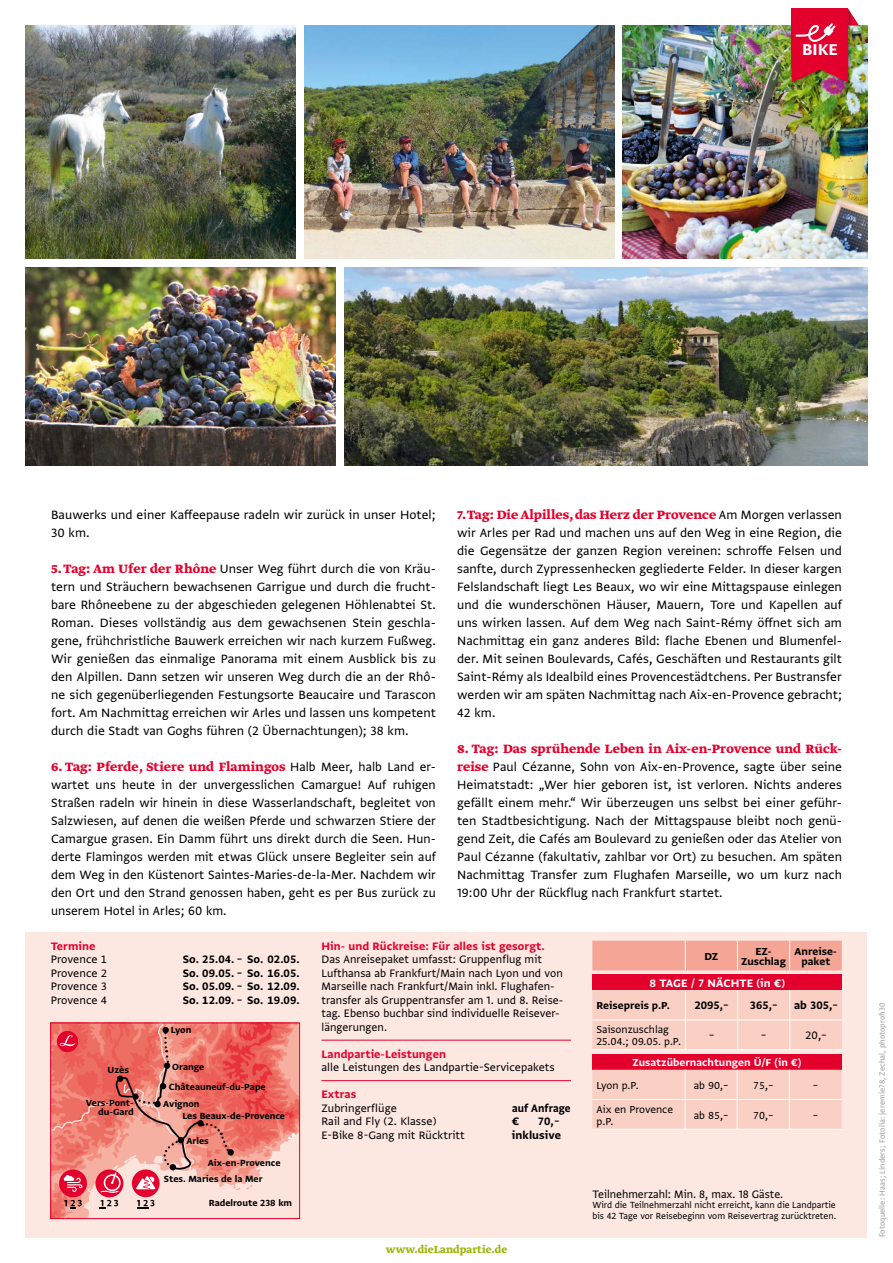
<style>
.page{position:relative;width:893px;height:1263px;background:#fff}
.page>*{position:absolute;margin:0;border:0;box-sizing:border-box;transform-origin:0 0}
.t1{font:18.6px "Greta Sans Std Bld";color:#fff}
.t2{font:14.25px/18px "Greta Sans Std";letter-spacing:.005em;color:#000;text-align:justify}
.t3{font:700 14.25px "Greta Text Pro";letter-spacing:.005em;color:#e4002c}
.t4{font:12.75px/13.5px "Greta Sans Std";letter-spacing:.005em;color:#000}
.t5{font:12.75px "Greta Sans Std Bld";letter-spacing:.005em;color:#000}
.t6{font:12.75px "Greta Sans Std Bld";letter-spacing:.005em;color:#e4002c}
.t7{font:12.75px "Greta Sans Std Bld";letter-spacing:.01em;color:#fff}
.t8{font:12.75px "Greta Sans Std Bld";letter-spacing:.005em;color:#000;scale:.92 1}
.t9{font:12px/12px "Greta Sans Std";color:#000}
.t10{font:12px/10.5px "Greta Sans Std Bld";color:#000;text-align:center}
.t11{font:12px "Greta Sans Std Bld";color:#fff}
.t12{font:700 12px "Greta Text Pro";letter-spacing:.005em;color:#9bb409}
.t13{font:10.5px/9px "Greta Sans Std Bld";color:#000;text-align:right}
.t14{font:10.5px/10.5px "Greta Sans Std";color:#000}
.t15{font:9px "Greta Sans Std";letter-spacing:.005em;color:#9c9d9d}
.s1{font-family:"Greta Text Pro";font-weight:700;color:#e4002c}
.s2{font-family:"Greta Sans Std";font-weight:400;color:#000}
</style>
<div class="page">
<img style="left:26px;top:26px;width:270px;height:232px">
<img style="left:304px;top:26px;width:310px;height:232px">
<img style="left:344px;top:267px;width:523px;height:198px">
<img style="left:26px;top:267px;width:310px;height:198px">
<img style="left:623px;top:26px;width:244px;height:232px">
<div style="left:25px;top:932px;width:842px;height:305px;background:#fce7e1"></div>
<hr style="left:321px;top:1040px;width:250px;height:1px;background:#e4002c">
<hr style="left:321px;top:1080px;width:250px;height:1px;background:#e4002c">
<div style="left:592px;top:941px;width:250px;height:29px;background:#f5a596"></div>
<div style="left:592px;top:974px;width:250px;height:16px;background:#e4002c"></div>
<svg style="left:592px;top:990px;width:250px;height:60px;background:#fad2c7"></svg>
<div style="left:592px;top:1054px;width:250px;height:16px;background:#e4002c"></div>
<hr style="left:592px;top:1129px;width:93px;height:1px;background:#fff">
<hr style="left:685px;top:1129px;width:52px;height:1px;background:#fff">
<hr style="left:737px;top:1129px;width:52px;height:1px;background:#fff">
<hr style="left:789px;top:1129px;width:53px;height:1px;background:#fff">
<div style="left:592px;top:1070px;width:250px;height:59px;background:#fad0c5"></div>
<div style="left:792px;top:9px;width:58px;height:75px;background:#000;opacity:.3"></div>
<img style="left:792px;top:9px;width:67px;height:73px">
<svg style="left:51px;top:1023px;width:249px;height:195px"></svg>
<h1 class="t1" style="left:802px;top:38px;width:37px">BIKE</h1>
<p class="t2" style="left:51px;top:505px;width:386px">Bauwerks und einer Kaffeepause radeln wir zurück in unser Hotel;<br>30 km.</p>
<p class="t2" style="left:51px;top:559px;width:386px"><span class="s1">5. Tag: Am Ufer der Rhône</span> Unser Weg führt durch die von Kräu&shy;tern und Sträuchern bewachsenen Garrigue und durch die frucht&shy;bare Rhôneebene zu der abgeschieden gelegenen Höhlenabtei St.<br>Roman. Dieses vollständig aus dem gewachsenen Stein geschla&shy;gene, frühchristliche Bauwerk erreichen wir nach kurzem Fußweg.<br>Wir genießen das einmalige Panorama mit einem Ausblick bis zu den Alpillen. Dann setzen wir unseren Weg durch die an der Rhô&shy;ne sich gegenüberliegenden Festungsorte Beaucaire und Tarascon fort. Am Nachmittag erreichen wir Arles und lassen uns kompetent durch die Stadt van Goghs führen (2 Übernachtungen); 38 km.</p>
<p class="t3" style="left:51px;top:757px;width:386px">6. Tag: Pferde, Stiere und Flamingos <span class="s2">Halb Meer, halb Land er-</span></p>
<p class="t2" style="left:51px;top:775px;width:386px">wartet uns heute in der unvergesslichen Camargue! Auf ruhigen Straßen radeln wir hinein in diese Wasserlandschaft, begleitet von Salzwiesen, auf denen die weißen Pferde und schwarzen Stiere der Camargue grasen. Ein Damm führt uns direkt durch die Seen. Hun&shy;derte Flamingos werden mit etwas Glück unsere Begleiter sein auf dem Weg in den Küstenort Saintes-Maries-de-la-Mer. Nachdem wir den Ort und den Strand genossen haben, geht es per Bus zurück zu unserem Hotel in Arles; 60 km.</p>
<p class="t3" style="left:457px;top:505px;width:386px">7. Tag: Die Alpilles, das Herz der Provence <span class="s2">Am Morgen verlassen</span></p>
<p class="t2" style="left:457px;top:523px;width:386px">wir Arles per Rad und machen uns auf den Weg in eine Region, die die Gegensätze der ganzen Region vereinen: schroffe Felsen und sanfte, durch Zypressenhecken gegliederte Felder. In dieser kargen Felslandschaft liegt Les Beaux, wo wir eine Mittagspause einlegen und die wunderschönen Häuser, Mauern, Tore und Kapellen auf uns wirken lassen. Auf dem Weg nach Saint-Rémy öffnet sich am Nachmittag ein ganz anderes Bild: flache Ebenen und Blumenfel&shy;der. Mit seinen Boulevards, Cafés, Geschäften und Restaurants gilt Saint-Rémy als Idealbild eines Provencestädtchens. Per Bustransfer werden wir am späten Nachmittag nach Aix-en-Provence gebracht; 42 km.</p>
<p class="t3" style="left:457px;top:739px;width:386px">8. Tag: Das sprühende Leben in Aix-en-Provence und Rück-</p>
<p class="t2" style="left:457px;top:757px;width:386px"><span class="s1">reise</span> Paul Cézanne, Sohn von Aix-en-Provence, sagte über seine Heimatstadt: „Wer hier geboren ist, ist verloren. Nichts anderes gefällt einem mehr.“ Wir überzeugen uns selbst bei einer geführ&shy;ten Stadtbesichtigung. Nach der Mittagspause bleibt noch genü&shy;gend Zeit, die Cafés am Boulevard zu genießen oder das Atelier von Paul Cézanne (fakultativ, zahlbar vor Ort) zu besuchen. Am späten Nachmittag Transfer zum Flughafen Marseille, wo um kurz nach 19:00 Uhr der Rückflug nach Frankfurt startet.</p>
<p class="t6" style="left:51px;top:938px;width:46px">Termine</p>
<p class="t4" style="left:51px;top:952px;width:58px">Provence 1</p>
<p class="t5" style="left:183px;top:952px;width:118px">So. 25.04. – So. 02.05.</p>
<p class="t4" style="left:51px;top:966px;width:58px">Provence 2</p>
<p class="t5" style="left:183px;top:965px;width:118px">So. 09.05. – So. 16.05.</p>
<p class="t4" style="left:51px;top:979px;width:58px">Provence 3</p>
<p class="t5" style="left:183px;top:979px;width:118px">So. 05.09. – So. 12.09.</p>
<p class="t4" style="left:51px;top:993px;width:58px">Provence 4</p>
<p class="t5" style="left:183px;top:992px;width:118px">So. 12.09. – So. 19.09.</p>
<p class="t13" style="left:107px;top:1065px;width:23px">Uzès</p>
<p class="t13" style="left:86px;top:1098px;width:50px">Vers-Pont&shy;du-Gard</p>
<p class="t13" style="left:171px;top:1025px;width:22px">Lyon</p>
<p class="t13" style="left:172px;top:1063px;width:34px">Orange</p>
<p class="t13" style="left:169px;top:1082px;width:98px">Châteauneuf-du-Pape</p>
<p class="t13" style="left:182px;top:1097px;width:104px;line-height:12.3px;text-align:left;text-indent:-19px">Avignon<br>Les Beaux-de-Provence</p>
<p class="t13" style="left:208px;top:1158px;width:74px">Aix-en-Provence</p>
<p class="t13" style="left:186px;top:1136px;width:24px">Arles</p>
<p class="t13" style="left:164px;top:1174px;width:100px">Stes. Maries de la Mer</p>
<p class="t13" style="left:209px;top:1198px;width:85px">Radelroute 238 km</p>
<p class="t6" style="left:321px;top:938px;width:225px">Hin- und Rückreise: Für alles ist gesorgt.</p>
<p class="t4" style="left:321px;top:952px;width:243px">Das Anreisepaket umfasst: Gruppenflug mit Lufthansa ab Frankfurt/Main nach Lyon und von Marseille nach Frankfurt/Main inkl. Flughafen&shy;transfer als Gruppentransfer am 1. und 8. Reise&shy;tag. Ebenso buchbar sind individuelle Reisever&shy;längerungen.</p>
<p class="t6" style="left:321px;top:1046px;width:126px">Landpartie-Leistungen</p>
<p class="t4" style="left:321px;top:1060px;width:235px">alle Leistungen des Landpartie-Servicepakets</p>
<p class="t6" style="left:321px;top:1087px;width:36px">Extras</p>
<p class="t4" style="left:321px;top:1101px;width:77px">Zubringerflüge</p>
<p class="t8" style="left:512px;top:1100px;width:65px">auf Anfrage</p>
<p class="t4" style="left:321px;top:1114px;width:117px">Rail and Fly (2. Klasse)</p>
<p class="t5" style="left:512px;top:1114px;width:9px">€</p>
<p class="t5" style="left:538px;top:1114px;width:23px">70,–</p>
<p class="t4" style="left:321px;top:1128px;width:145px">E-Bike 8-Gang mit Rücktritt</p>
<p class="t5" style="left:512px;top:1127px;width:51px">inklusive</p>
<p class="t12" style="left:386px;top:1241px;width:123px">www.dieLandpartie.de</p>
<p class="t10" style="left:704px;top:951px;width:15px">DZ</p>
<p class="t10" style="left:741px;top:945px;width:46px">EZ-<br>Zuschlag</p>
<p class="t10" style="left:795px;top:945px;width:44px">Anreise&shy;paket</p>
<p class="t7" style="left:649px;top:975px;width:137px">8 TAGE / 7 NÄCHTE (in €)</p>
<p class="t10" style="left:597px;top:1000px;width:75px">Reisepreis p.P.</p>
<p class="t5" style="left:694px;top:998px;width:36px">2095,–</p>
<p class="t5" style="left:750px;top:998px;width:30px">365,–</p>
<p class="t5" style="left:794px;top:998px;width:46px">ab 305,–</p>
<p class="t9" style="left:597px;top:1023px;width:86px">Saisonzuschlag<br>25.04.; 09.05. p.P.</p>
<p class="t4" style="left:709px;top:1028px;width:7px">–</p>
<p class="t4" style="left:761px;top:1028px;width:7px">–</p>
<p class="t4" style="left:805px;top:1028px;width:23px">20,–</p>
<p class="t11" style="left:632px;top:1055px;width:170px">Zusatzübernachtungen Ü/F (in €)</p>
<p class="t9" style="left:597px;top:1079px;width:43px">Lyon p.P.</p>
<p class="t9" style="left:694px;top:1079px;width:36px">ab 90,–</p>
<p class="t9" style="left:753px;top:1079px;width:22px">75,–</p>
<p class="t9" style="left:813px;top:1079px;width:7px">–</p>
<p class="t9" style="left:597px;top:1103px;width:78px">Aix en Provence p.P.</p>
<p class="t9" style="left:694px;top:1109px;width:36px">ab 85,–</p>
<p class="t9" style="left:753px;top:1109px;width:22px">70,–</p>
<p class="t9" style="left:813px;top:1109px;width:7px">–</p>
<p class="t4" style="left:592px;top:1187px;width:192px">Teilnehmerzahl: Min. 8, max. 18 Gäste.</p>
<p class="t14" style="left:592px;top:1200px;width:245px">Wird die Teilnehmerzahl nicht erreicht, kann die Landpartie bis 42 Tage vor Reisebeginn vom Reisevertrag zurücktreten.</p>
<p class="t15" style="left:877px;top:1237px;width:236px;rotate:-90deg">Fotoquelle: Haas; Linders; Fotolia: jeremie78, Zechal, photoprofi30</p>
</div>
